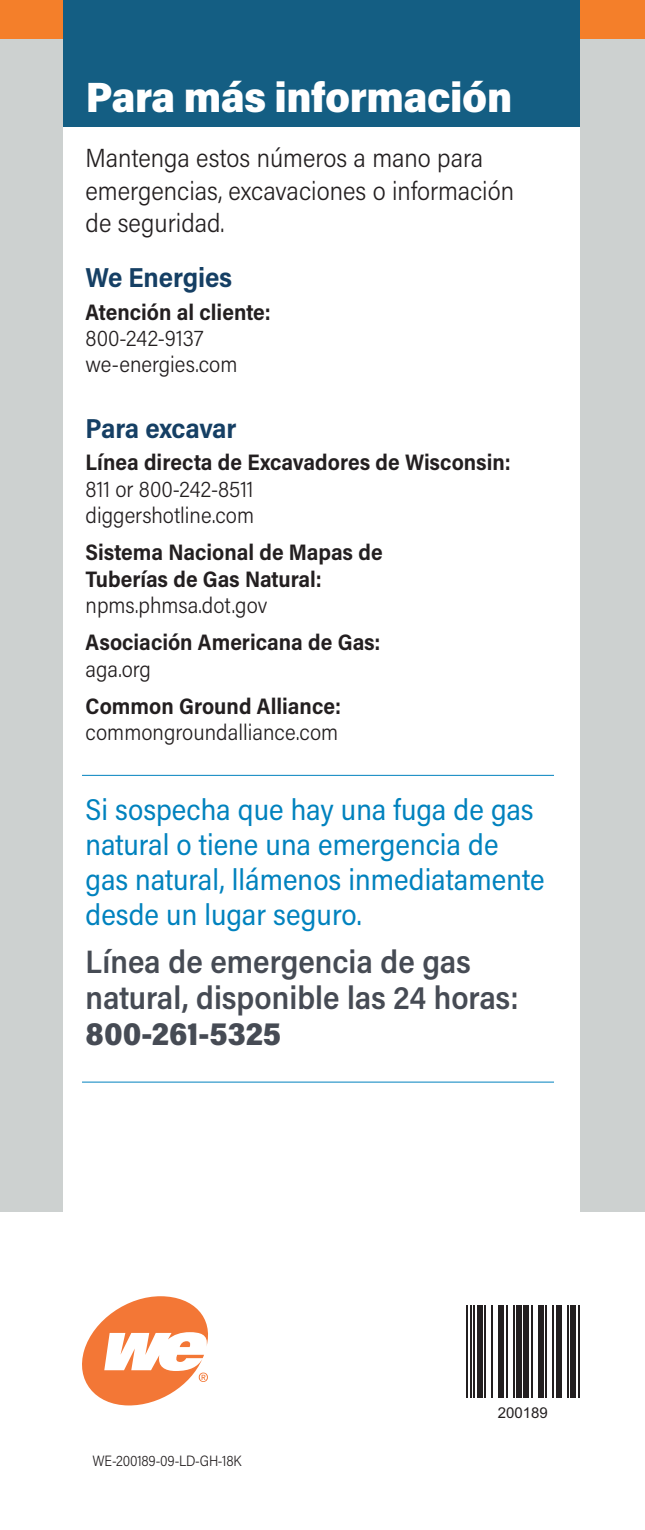
<style>
.page{position:relative;width:645px;height:1530px;background:#fff}
.page>*{position:absolute;margin:0;border:0;box-sizing:border-box;transform-origin:0 0}
.t1{font:900 42.5px "Acumin Pro Semi Cond";letter-spacing:-.01em;color:#fff}
.t2{font:600 32.5px/36.2px "Acumin Pro Semi Cond";color:#464b54}
.t3{font:900 32.5px "Acumin Pro Semi Cond";color:#464b54}
.t4{font:30px/35px "Acumin Pro Semi Cond";color:#0082be}
.t5{font:700 27.5px "Acumin Pro Semi Cond";letter-spacing:-.005em;color:#153f64}
.t6{font:300 26.25px/32.5px "Acumin Pro Semi Cond";color:#231f20}
.t7{font:700 22.5px/26.2px "Acumin Pro Semi Cond";color:#231f20}
.t8{font:300 22.5px/26.2px "Acumin Pro Semi Cond";color:#231f20}
.t9{font:300 15px "Acumin Pro Semi Cond";letter-spacing:-.01em;color:#231f20;scale:.95 1}
.t10{font:15px "Arial";color:#231f20}
</style>
<div class="page">
<div style="left:0;top:4px;width:645px;height:1208px;background:#cdd1d0"></div>
<div style="left:63px;top:98px;width:517px;height:1122px;background:#fff"></div>
<svg style="left:82px;top:1296px;width:126px;height:109px"></svg>
<div style="left:0;top:0;width:645px;height:38px;background:#f47f2a"></div>
<div style="left:63px;top:0;width:517px;height:127px;background:#145e83"></div>
<hr style="left:82px;top:775px;width:472px;height:1px;background:#0082be">
<hr style="left:82px;top:1082px;width:472px;height:1px;background:#0082be">
<hr style="left:466px;top:1305px;width:2px;height:92px;background:#231f20">
<hr style="left:470px;top:1305px;width:2px;height:92px;background:#231f20">
<hr style="left:473px;top:1305px;width:2px;height:92px;background:#231f20">
<div style="left:477px;top:1305px;width:5px;height:92px;background:#231f20"></div>
<hr style="left:484px;top:1305px;width:2px;height:92px;background:#231f20">
<hr style="left:491px;top:1305px;width:2px;height:92px;background:#231f20">
<div style="left:499px;top:1305px;width:5px;height:92px;background:#231f20"></div>
<hr style="left:506px;top:1305px;width:2px;height:92px;background:#231f20">
<hr style="left:513px;top:1305px;width:2px;height:92px;background:#231f20">
<div style="left:517px;top:1305px;width:5px;height:92px;background:#231f20"></div>
<div style="left:524px;top:1305px;width:5px;height:92px;background:#231f20"></div>
<hr style="left:531px;top:1305px;width:2px;height:92px;background:#231f20">
<div style="left:538px;top:1305px;width:6px;height:92px;background:#231f20"></div>
<hr style="left:545px;top:1305px;width:2px;height:92px;background:#231f20">
<hr style="left:553px;top:1305px;width:1px;height:92px;background:#231f20">
<div style="left:556px;top:1305px;width:6px;height:92px;background:#231f20"></div>
<hr style="left:567px;top:1305px;width:2px;height:92px;background:#231f20">
<div style="left:571px;top:1305px;width:5px;height:92px;background:#231f20"></div>
<hr style="left:578px;top:1305px;width:2px;height:92px;background:#231f20">
<h1 class="t1" style="left:86px;top:67px;width:428px">Para más información</h1>
<p class="t6" style="left:86px;top:141px;width:430px">Mantenga estos números a mano para emergencias, excavaciones o información de seguridad.</p>
<p class="t5" style="left:86px;top:258px;width:148px">We Energies</p>
<p class="t7" style="left:86px;top:298px;width:187px">Atención al cliente:</p>
<p class="t8" style="left:86px;top:324px;width:153px">800-242-9137 we-energies.com</p>
<p class="t5" style="left:86px;top:409px;width:153px">Para excavar</p>
<p class="t7" style="left:86px;top:448px;width:427px">Línea directa de Excavadores de Wisconsin:</p>
<p class="t8" style="left:86px;top:475px;width:170px">811 or 800-242-8511 diggershotline.com</p>
<p class="t7" style="left:86px;top:538px;width:299px">Sistema Nacional de Mapas de<br>Tuberías de Gas Natural:</p>
<p class="t8" style="left:86px;top:591px;width:183px">npms.phmsa.dot.gov</p>
<p class="t7" style="left:86px;top:628px;width:297px">Asociación Americana de Gas:</p>
<p class="t8" style="left:86px;top:655px;width:67px">aga.org</p>
<p class="t7" style="left:86px;top:692px;width:257px">Common Ground Alliance:</p>
<p class="t8" style="left:86px;top:719px;width:254px">commongroundalliance.com</p>
<h3 class="t4" style="left:86px;top:791px;width:461px">Si sospecha que hay una fuga de gas natural o tiene una emergencia de gas natural, llámenos inmediatamente desde un lugar seguro.</h3>
<h2 class="t2" style="left:86px;top:942px;width:435px">Línea de emergencia de gas natural, disponible las 24 horas:</h2>
<h2 class="t3" style="left:86px;top:1011px;width:197px">800-261-5325</h2>
<p class="t9" style="left:92px;top:1451px;width:159px">WE-200189-09-LD-GH-18K</p>
<p class="t10" style="left:498px;top:1403px;width:52px">200189</p>
</div>
